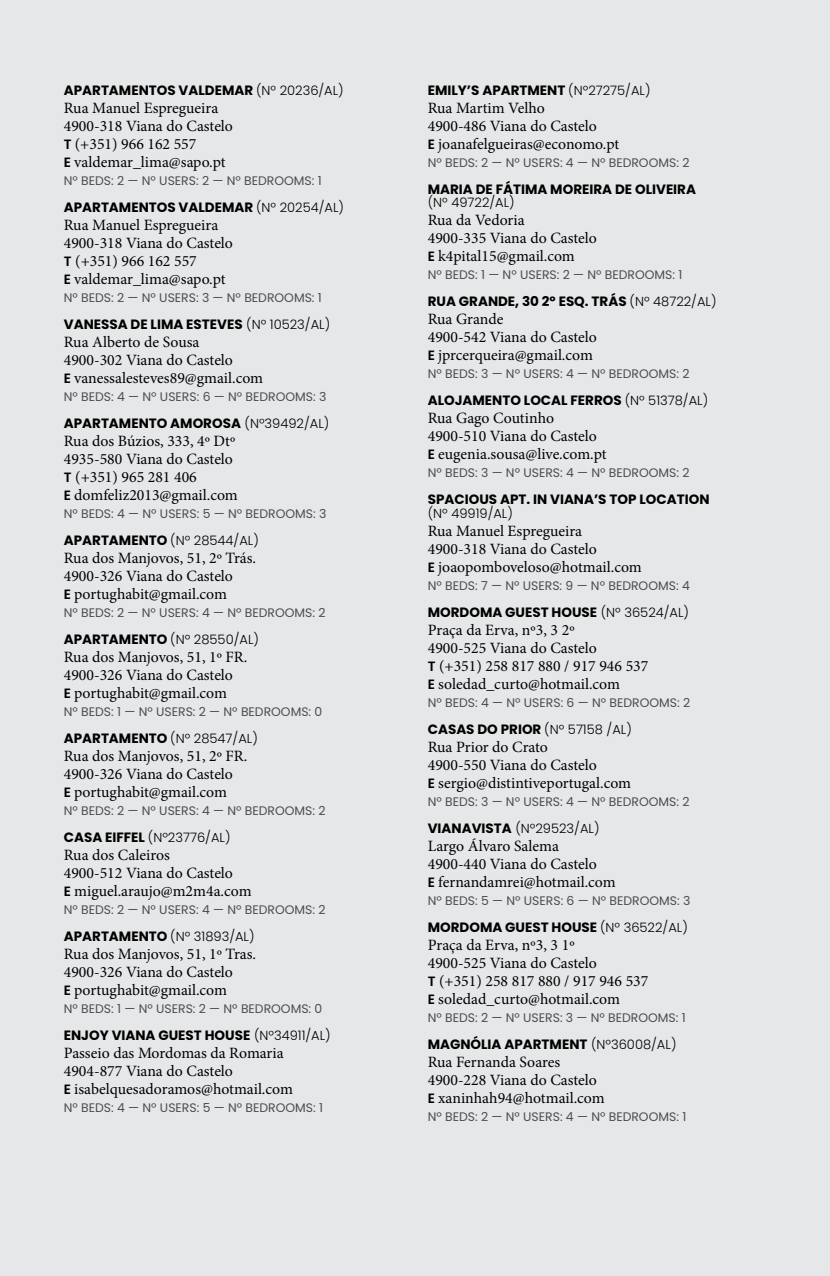
<style>
.page{position:relative;width:830px;height:1276px;background:#fff}
.page>*{position:absolute;margin:0;border:0;box-sizing:border-box;transform-origin:0 0}
.t1{font:15.75px/18px "Minion Pro";color:#000}
.t2{font:700 13.5px "Poppins";color:#000}
.t3{font:300 13.05px "Poppins";color:#000}
.t4{font:12.38px "Poppins";color:#4d4d4f}
.s1{font-weight:700;font-size:13.5px}
.s2{font-family:"Poppins";font-weight:600;font-size:13.5px}
.s3{font-weight:300;font-size:13.05px}
</style>
<div class="page">
<div style="left:0;top:0;width:829px;height:1276px;background:#e6e7e8"></div>
<p class="t2" style="left:64px;top:82px;width:20px">APARTA</p>
<p class="t2" style="left:119px;top:82px;width:22px">MENTOS</p>
<p class="t3" style="left:178px;top:82px;width:167px"><span class="s1">VALDEMAR</span> (Nº 20236/AL)</p>
<p class="t1" style="left:64px;top:99px;width:170px">Rua Manuel Espregueira<br>4900-318 Viana do Castelo<br><span class="s2">T</span> (+351) 966 162 557<br><span class="s2">E</span> valdemar_lima@sapo.pt</p>
<p class="t4" style="left:64px;top:173px;width:259px">Nº BEDS: 2 — Nº USERS: 2 — Nº BEDROOMS: 1</p>
<p class="t2" style="left:64px;top:199px;width:20px">APARTA</p>
<p class="t2" style="left:119px;top:199px;width:22px">MENTOS</p>
<p class="t3" style="left:178px;top:199px;width:167px"><span class="s1">VALDEMAR</span> (Nº 20254/AL)</p>
<p class="t1" style="left:64px;top:216px;width:170px">Rua Manuel Espregueira<br>4900-318 Viana do Castelo<br><span class="s2">T</span> (+351) 966 162 557<br><span class="s2">E</span> valdemar_lima@sapo.pt</p>
<p class="t4" style="left:64px;top:290px;width:259px">Nº BEDS: 2 — Nº USERS: 3 — Nº BEDROOMS: 1</p>
<p class="t2" style="left:64px;top:316px;width:20px">VANESSA</p>
<p class="t2" style="left:130px;top:316px;width:72px">DE LIMA ESTEVES</p>
<p class="t3" style="left:246px;top:316px;width:85px">(Nº 10523/AL)</p>
<p class="t1" style="left:64px;top:333px;width:201px">Rua Alberto de Sousa<br>4900-302 Viana do Castelo<br><span class="s2">E</span> vanessalesteves89@gmail.com</p>
<p class="t4" style="left:64px;top:389px;width:264px">Nº BEDS: 4 — Nº USERS: 6 — Nº BEDROOMS: 3</p>
<p class="t2" style="left:64px;top:415px;width:20px">APARTA</p>
<p class="t2" style="left:119px;top:415px;width:23px">MENTO</p>
<p class="t2" style="left:170px;top:415px;width:33px">AMOROSA</p>
<p class="t3" style="left:244px;top:415px;width:86px">(Nº39492/AL)</p>
<p class="t1" style="left:64px;top:432px;width:175px">Rua dos Búzios, 333, 4º Dtº<br>4935-580 Viana do Castelo<br><span class="s2">T</span> (+351) 965 281 406<br><span class="s2">E</span> domfeliz2013@gmail.com</p>
<p class="t4" style="left:64px;top:506px;width:264px">Nº BEDS: 4 — Nº USERS: 5 — Nº BEDROOMS: 3</p>
<p class="t2" style="left:64px;top:532px;width:20px">APARTA</p>
<p class="t2" style="left:119px;top:532px;width:23px">MENTO</p>
<p class="t3" style="left:170px;top:532px;width:90px">(Nº 28544/AL)</p>
<p class="t1" style="left:64px;top:549px;width:194px">Rua dos Manjovos, 51, 2º Trás.<br>4900-326 Viana do Castelo<br><span class="s2">E</span> portughabit@gmail.com</p>
<p class="t4" style="left:64px;top:605px;width:263px">Nº BEDS: 2 — Nº USERS: 4 — Nº BEDROOMS: 2</p>
<p class="t2" style="left:64px;top:631px;width:20px">APARTA</p>
<p class="t2" style="left:119px;top:631px;width:23px">MENTO</p>
<p class="t3" style="left:170px;top:631px;width:90px">(Nº 28550/AL)</p>
<p class="t1" style="left:64px;top:648px;width:185px">Rua dos Manjovos, 51, 1º FR.<br>4900-326 Viana do Castelo<br><span class="s2">E</span> portughabit@gmail.com</p>
<p class="t4" style="left:64px;top:704px;width:260px">Nº BEDS: 1 — Nº USERS: 2 — Nº BEDROOMS: 0</p>
<p class="t2" style="left:64px;top:730px;width:20px">APARTA</p>
<p class="t2" style="left:119px;top:730px;width:23px">MENTO</p>
<p class="t3" style="left:170px;top:730px;width:89px">(Nº 28547/AL)</p>
<p class="t1" style="left:64px;top:747px;width:185px">Rua dos Manjovos, 51, 2º FR.<br>4900-326 Viana do Castelo<br><span class="s2">E</span> portughabit@gmail.com</p>
<p class="t4" style="left:64px;top:803px;width:263px">Nº BEDS: 2 — Nº USERS: 4 — Nº BEDROOMS: 2</p>
<p class="t2" style="left:64px;top:829px;width:21px">CASA</p>
<p class="t2" style="left:105px;top:829px;width:15px">EIFFEL</p>
<p class="t3" style="left:148px;top:829px;width:84px">(Nº23776/AL)</p>
<p class="t1" style="left:64px;top:846px;width:189px">Rua dos Caleiros<br>4900-512 Viana do Castelo<br><span class="s2">E</span> miguel.araujo@m2m4a.com</p>
<p class="t4" style="left:64px;top:902px;width:263px">Nº BEDS: 2 — Nº USERS: 4 — Nº BEDROOMS: 2</p>
<p class="t2" style="left:64px;top:928px;width:20px">APARTA</p>
<p class="t2" style="left:119px;top:928px;width:23px">MENTO</p>
<p class="t3" style="left:170px;top:928px;width:86px">(Nº 31893/AL)</p>
<p class="t1" style="left:64px;top:945px;width:194px">Rua dos Manjovos, 51, 1º Tras.<br>4900-326 Viana do Castelo<br><span class="s2">E</span> portughabit@gmail.com</p>
<p class="t4" style="left:64px;top:1001px;width:260px">Nº BEDS: 1 — Nº USERS: 2 — Nº BEDROOMS: 0</p>
<p class="t2" style="left:64px;top:1027px;width:67px">ENJOY VIANA</p>
<p class="t2" style="left:158px;top:1027px;width:20px">GUEST</p>
<p class="t2" style="left:205px;top:1027px;width:10px">HOUSE</p>
<p class="t3" style="left:254px;top:1027px;width:78px">(Nº34911/AL)</p>
<p class="t1" style="left:64px;top:1044px;width:230px">Passeio das Mordomas da Romaria<br>4904-877 Viana do Castelo<br><span class="s2">E</span> isabelquesadoramos@hotmail.com</p>
<p class="t4" style="left:64px;top:1100px;width:260px">Nº BEDS: 4 — Nº USERS: 5 — Nº BEDROOMS: 1</p>
<p class="t2" style="left:427px;top:82px;width:75px">EMILY’S APART</p>
<p class="t2" style="left:527px;top:82px;width:22px">MENT</p>
<p class="t3" style="left:568px;top:82px;width:84px">(Nº27275/AL)</p>
<p class="t1" style="left:427px;top:99px;width:193px">Rua Martim Velho<br>4900-486 Viana do Castelo<br><span class="s2">E</span> joanafelgueiras@economo.pt</p>
<p class="t4" style="left:427px;top:155px;width:263px">Nº BEDS: 2 — Nº USERS: 4 — Nº BEDROOMS: 2</p>
<p class="t2" style="left:427px;top:181px;width:10px">MARIA</p>
<p class="t2" style="left:475px;top:181px;width:85px">DE FÁTI MA MOREIRA</p>
<p class="t2" style="left:614px;top:181px;width:39px">DE OLIVEIRA</p>
<p class="t3" style="left:427px;top:195px;width:88px">(Nº 49722/AL)</p>
<p class="t1" style="left:427px;top:211px;width:170px">Rua da Vedoria<br>4900-335 Viana do Castelo<br><span class="s2">E</span> k4pital15@gmail.com</p>
<p class="t4" style="left:427px;top:268px;width:256px">Nº BEDS: 1 — Nº USERS: 2 — Nº BEDROOMS: 1</p>
<p class="t2" style="left:427px;top:293px;width:52px">RUA GRAN</p>
<p class="t2" style="left:498px;top:293px;width:220px">DE, 30 2º ESQ. TRÁS <span class="s3">(Nº 48722/AL)</span></p>
<p class="t1" style="left:427px;top:310px;width:170px">Rua Grande<br>4900-542 Viana do Castelo<br><span class="s2">E</span> jprcerqueira@gmail.com</p>
<p class="t4" style="left:427px;top:367px;width:263px">Nº BEDS: 3 — Nº USERS: 4 — Nº BEDROOMS: 2</p>
<p class="t2" style="left:427px;top:392px;width:67px">ALOJAMENTO</p>
<p class="t2" style="left:523px;top:392px;width:17px">LOCAL</p>
<p class="t2" style="left:570px;top:392px;width:17px">FERROS</p>
<p class="t3" style="left:624px;top:393px;width:85px">(Nº 51378/AL)</p>
<p class="t1" style="left:427px;top:409px;width:180px">Rua Gago Coutinho<br>4900-510 Viana do Castelo<br><span class="s2">E</span> eugenia.sousa@live.com.pt</p>
<p class="t4" style="left:427px;top:466px;width:263px">Nº BEDS: 3 — Nº USERS: 4 — Nº BEDROOMS: 2</p>
<p class="t2" style="left:427px;top:491px;width:18px">SPACIOUS</p>
<p class="t2" style="left:500px;top:491px;width:70px">APT. IN VIANA</p>
<p class="t2" style="left:593px;top:491px;width:26px">’S TOP</p>
<p class="t2" style="left:639px;top:491px;width:10px">LOCATION</p>
<p class="t3" style="left:427px;top:505px;width:87px">(Nº 49919/AL)</p>
<p class="t1" style="left:427px;top:522px;width:215px">Rua Manuel Espregueira<br>4900-318 Viana do Castelo<br><span class="s2">E</span> joaopomboveloso@hotmail.com</p>
<p class="t4" style="left:427px;top:578px;width:263px">Nº BEDS: 7 — Nº USERS: 9 — Nº BEDROOMS: 4</p>
<p class="t2" style="left:427px;top:604px;width:12px">MOR</p>
<p class="t2" style="left:459px;top:604px;width:65px">DOMA GUEST</p>
<p class="t2" style="left:551px;top:604px;width:10px">HOUSE</p>
<p class="t3" style="left:600px;top:604px;width:90px">(Nº 36524/AL)</p>
<p class="t1" style="left:427px;top:621px;width:222px">Praça da Erva, nº3, 3 2º<br>4900-525 Viana do Castelo<br><span class="s2">T</span> (+351) 258 817 880 / 917 946 537<br><span class="s2">E</span> soledad_curto@hotmail.com</p>
<p class="t4" style="left:427px;top:695px;width:264px">Nº BEDS: 4 — Nº USERS: 6 — Nº BEDROOMS: 2</p>
<p class="t2" style="left:427px;top:721px;width:21px">CASAS</p>
<p class="t2" style="left:477px;top:721px;width:41px">DO PRIOR</p>
<p class="t3" style="left:544px;top:721px;width:89px">(Nº 57158 /AL)</p>
<p class="t1" style="left:427px;top:738px;width:205px">Rua Prior do Crato<br>4900-550 Viana do Castelo<br><span class="s2">E</span> sergio@distintiveportugal.com</p>
<p class="t4" style="left:427px;top:794px;width:263px">Nº BEDS: 3 — Nº USERS: 4 — Nº BEDROOMS: 2</p>
<p class="t2" style="left:427px;top:820px;width:20px">VIANA</p>
<p class="t2" style="left:471px;top:820px;width:19px">VISTA</p>
<p class="t3" style="left:515px;top:820px;width:86px">(Nº29523/AL)</p>
<p class="t1" style="left:427px;top:837px;width:189px">Largo Álvaro Salema<br>4900-440 Viana do Castelo<br><span class="s2">E</span> fernandamrei@hotmail.com</p>
<p class="t4" style="left:427px;top:893px;width:264px">Nº BEDS: 5 — Nº USERS: 6 — Nº BEDROOMS: 3</p>
<p class="t2" style="left:427px;top:919px;width:12px">MOR</p>
<p class="t2" style="left:459px;top:919px;width:65px">DOMA GUEST</p>
<p class="t2" style="left:551px;top:919px;width:10px">HOUSE</p>
<p class="t3" style="left:599px;top:919px;width:89px">(Nº 36522/AL)</p>
<p class="t1" style="left:427px;top:936px;width:222px">Praça da Erva, nº3, 3 1º<br>4900-525 Viana do Castelo<br><span class="s2">T</span> (+351) 258 817 880 / 917 946 537<br><span class="s2">E</span> soledad_curto@hotmail.com</p>
<p class="t4" style="left:427px;top:1010px;width:259px">Nº BEDS: 2 — Nº USERS: 3 — Nº BEDROOMS: 1</p>
<p class="t2" style="left:427px;top:1036px;width:12px">MAGN</p>
<p class="t2" style="left:470px;top:1036px;width:54px">ÓLIA APART</p>
<p class="t2" style="left:549px;top:1036px;width:22px">MENT</p>
<p class="t3" style="left:590px;top:1036px;width:87px">(Nº36008/AL)</p>
<p class="t1" style="left:427px;top:1053px;width:178px">Rua Fernanda Soares<br>4900-228 Viana do Castelo<br><span class="s2">E</span> xaninhah94@hotmail.com</p>
<p class="t4" style="left:427px;top:1109px;width:260px">Nº BEDS: 2 — Nº USERS: 4 — Nº BEDROOMS: 1</p>
</div>
